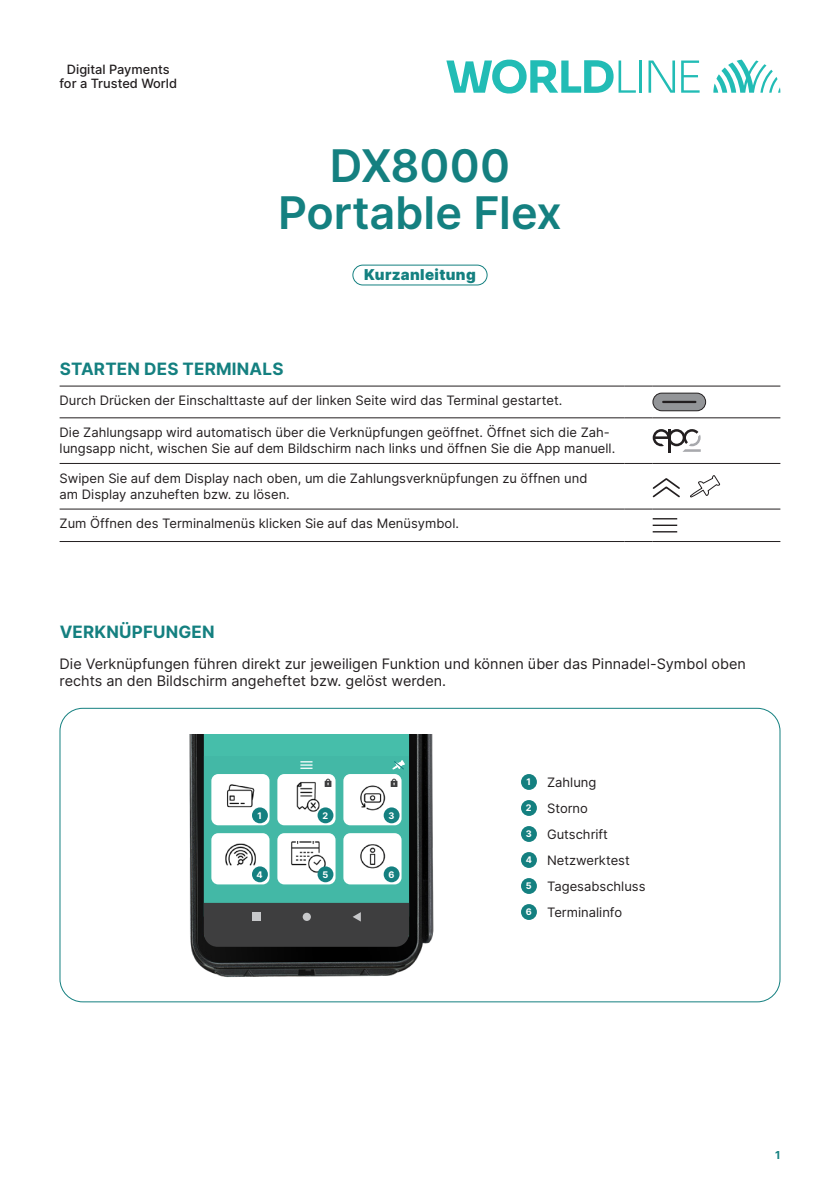
<style>
.page{position:relative;width:840px;height:1191px;background:#fff}
.page>*{position:absolute;margin:0;border:0;box-sizing:border-box;transform-origin:0 0}
.t1{font:600 45px/47px "Inter";color:#148080;text-align:center}
.t2{font:700 17px "Inter";letter-spacing:.01em;color:#148080}
.t3{font:900 15px "Inter";letter-spacing:.025em;color:#148080}
.t4{font:14.4px/17px "Inter";color:#231f20}
.t5{font:13px/26px "Inter";color:#231f20}
.t6{font:500 12.8px/13.6px "Inter";color:#231f20;text-align:center}
.t7{font:700 11px "Inter";color:#148080}
.t8{font:700 9.2px "Inter";color:#fff}
</style>
<div class="page">
<svg style="left:713px;top:60px;width:67px;height:33px"></svg>
<hr style="left:638px;top:60px;width:3px;height:33px;background:#22bcb5">
<svg style="left:681px;top:60px;width:18px;height:33px"></svg>
<svg style="left:648px;top:60px;width:26px;height:33px"></svg>
<svg style="left:446px;top:60px;width:189px;height:34px"></svg>
<hr style="left:60px;top:386px;width:564px;height:1px;background:#231f20">
<svg style="left:624px;top:386px;width:28px;height:1px"></svg>
<hr style="left:652px;top:386px;width:128px;height:1px;background:#231f20">
<hr style="left:60px;top:417px;width:564px;height:1px;background:#231f20">
<svg style="left:624px;top:417px;width:28px;height:1px"></svg>
<hr style="left:652px;top:417px;width:128px;height:1px;background:#231f20">
<hr style="left:60px;top:463px;width:564px;height:1px;background:#231f20">
<svg style="left:624px;top:463px;width:28px;height:1px"></svg>
<hr style="left:652px;top:463px;width:128px;height:1px;background:#231f20">
<hr style="left:60px;top:509px;width:564px;height:1px;background:#231f20">
<svg style="left:624px;top:509px;width:28px;height:1px"></svg>
<hr style="left:652px;top:509px;width:128px;height:1px;background:#231f20">
<hr style="left:60px;top:541px;width:564px;height:1px;background:#231f20">
<svg style="left:624px;top:541px;width:28px;height:1px"></svg>
<hr style="left:652px;top:541px;width:128px;height:1px;background:#231f20">
<div style="left:652px;top:393px;width:53px;height:18px;background:#939598;border-radius:9px"></div>
<div style="left:652px;top:393px;width:53px;height:18px;border:1px solid #231f20;border-radius:9px"></div>
<hr style="left:661px;top:401px;width:35px;height:2px;background:#231f20">
<svg style="left:652px;top:429px;width:48px;height:23px"></svg>
<svg style="left:652px;top:478px;width:28px;height:20px"></svg>
<svg style="left:690px;top:475px;width:30px;height:23px"></svg>
<svg style="left:652px;top:518px;width:24px;height:1px"></svg>
<hr style="left:652px;top:524px;width:24px;height:2px;background:#231f20">
<svg style="left:652px;top:531px;width:24px;height:1px"></svg>
<div style="left:352px;top:265px;width:135px;height:20px;border:1px solid #148080;border-radius:10px"></div>
<div style="left:520px;top:774px;width:16px;height:16px;background:#148080;border-radius:50%"></div>
<div style="left:520px;top:800px;width:16px;height:16px;background:#148080;border-radius:50%"></div>
<div style="left:520px;top:826px;width:16px;height:16px;background:#148080;border-radius:50%"></div>
<div style="left:520px;top:852px;width:16px;height:16px;background:#148080;border-radius:50%"></div>
<div style="left:520px;top:878px;width:16px;height:16px;background:#148080;border-radius:50%"></div>
<div style="left:520px;top:904px;width:16px;height:16px;background:#148080;border-radius:50%"></div>
<img style="left:189px;top:734px;width:245px;height:244px">
<svg style="left:204px;top:734px;width:205px;height:212px"></svg>
<div style="left:252px;top:807px;width:16px;height:16px;background:#148080;border-radius:50%"></div>
<div style="left:252px;top:866px;width:16px;height:16px;background:#148080;border-radius:50%"></div>
<div style="left:317px;top:807px;width:16px;height:16px;background:#148080;border-radius:50%"></div>
<div style="left:317px;top:866px;width:16px;height:16px;background:#148080;border-radius:50%"></div>
<div style="left:383px;top:807px;width:16px;height:16px;background:#148080;border-radius:50%"></div>
<div style="left:383px;top:866px;width:16px;height:16px;background:#148080;border-radius:50%"></div>
<p class="t6" style="left:59px;top:63px;width:119px">Digital Payments for a Trusted World</p>
<h1 class="t1" style="left:278px;top:141px;width:285px">DX8000<br>Portable Flex</h1>
<p class="t3" style="left:364px;top:264px;width:113px">Kurzanleitung</p>
<h2 class="t2" style="left:60px;top:356px;width:225px">STARTEN DES TERMINALS</h2>
<p class="t5" style="left:60px;top:387px;width:504px">Durch Drücken der Einschalttaste auf der linken Seite wird das Terminal gestartet.</p>
<p class="t5" style="left:60px;top:424px;width:557px;line-height:16px">Die Zahlungsapp wird automatisch über die Verknüpfungen geöffnet. Öffnet sich die Zah&shy;lungsapp nicht, wischen Sie auf dem Bildschirm nach links und öffnen Sie die App manuell.</p>
<p class="t5" style="left:60px;top:470px;width:529px;line-height:16px">Swipen Sie auf dem Display nach oben, um die Zahlungsverknüpfungen zu öffnen und am Display anzuheften bzw. zu lösen.</p>
<p class="t5" style="left:60px;top:510px;width:400px">Zum Öffnen des Terminalmenüs klicken Sie auf das Menüsymbol.</p>
<h2 class="t2" style="left:60px;top:619px;width:156px">VERKNÜPFUNGEN</h2>
<p class="t4" style="left:60px;top:655px;width:687px">Die Verknüpfungen führen direkt zur jeweiligen Funktion und können über das Pinnadel-Symbol oben rechts an den Bildschirm angeheftet bzw. gelöst werden.</p>
<p class="t8" style="left:257px;top:808px;width:6px">1</p>
<p class="t8" style="left:256px;top:867px;width:8px">4</p>
<p class="t8" style="left:322px;top:808px;width:7px">2</p>
<p class="t8" style="left:322px;top:867px;width:7px">5</p>
<p class="t8" style="left:388px;top:808px;width:7px">3</p>
<p class="t8" style="left:388px;top:867px;width:8px">6</p>
<p class="t5" style="left:525px;top:769px;width:121px"><sup>1</sup> Zahlung<br><sup>2</sup> Storno<br><sup>3</sup> Gutschrift<br><sup>4</sup> Netzwerktest<br><sup>5</sup> Tagesabschluss<br><sup>6</sup> Terminalinfo</p>
<p class="t7" style="left:774px;top:1146px;width:7px">1</p>
</div>
